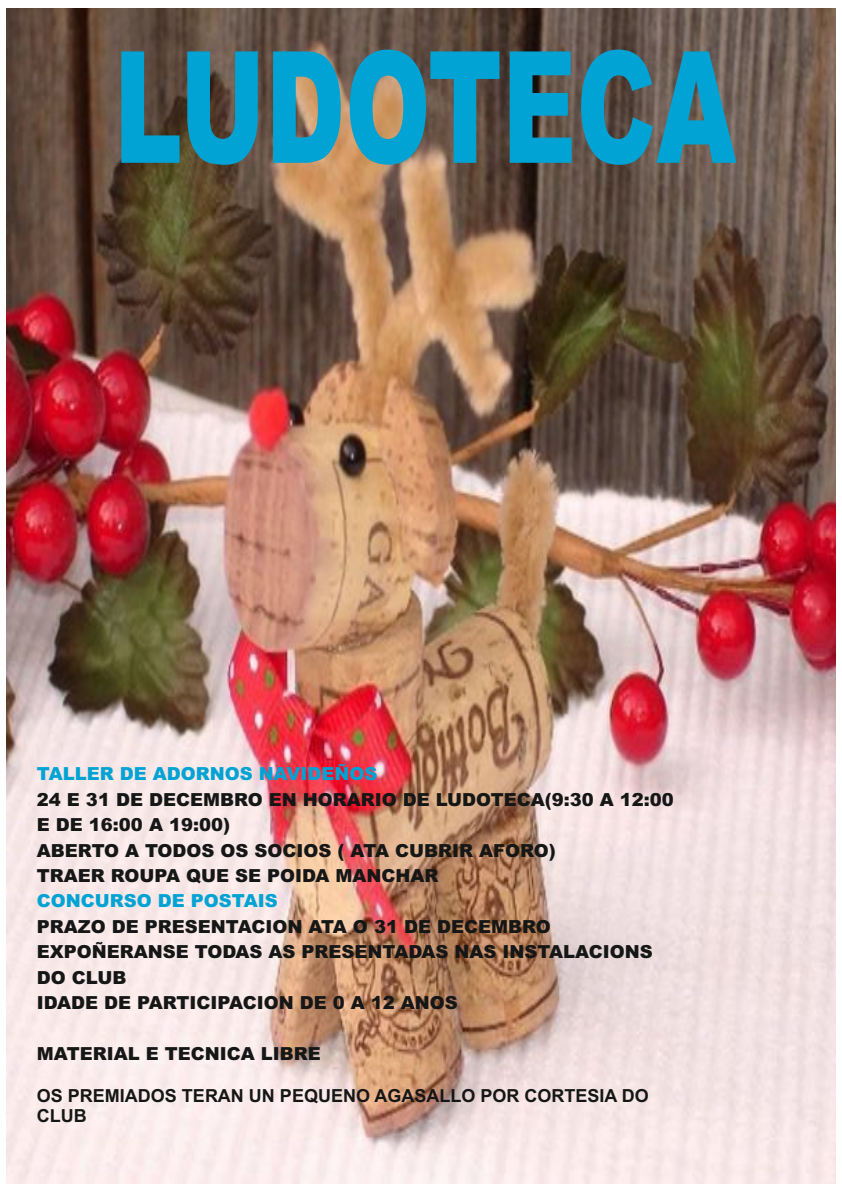
<style>
.page{position:relative;width:842px;height:1191px;background:#fff}
.page>*{position:absolute;margin:0;border:0;box-sizing:border-box;transform-origin:0 0}
.t1{font:900 155.5px "Arial";color:#00a3d4;scale:.66 1}
.t2{font:900 18px/25.4px "Arial";color:#151616}
.t3{font:700 18px/20.1px "Arial";color:#151616}
.t4{font:900 18px "Arial";color:#00a3d4}
</style>
<div class="page">
<img style="left:6px;top:8px;width:830px;height:1175px">
<h1 class="t1" style="left:114px;top:51px;width:944px">LUDOTECA</h1>
<p class="t4" style="left:37px;top:767px;width:342px">TALLER DE ADORNOS NAVIDEÑOS</p>
<p class="t2" style="left:37px;top:788px;width:638px">24 E 31 DE DECEMBRO EN HORARIO DE LUDOTECA(9:30 A 12:00<br>E DE 16:00 A 19:00)<br>ABERTO A TODOS OS SOCIOS ( ATA CUBRIR AFORO)<br>TRAER ROUPA QUE SE POIDA MANCHAR</p>
<p class="t2" style="left:37px;top:915px;width:617px">PRAZO DE PRESENTACION ATA O 31 DE DECEMBRO EXPOÑERANSE TODAS AS PRESENTADAS NAS INSTALACIONS DO CLUB<br>IDADE DE PARTICIPACION DE 0 A 12 ANOS</p>
<p class="t2" style="left:37px;top:1042px;width:285px">MATERIAL E TECNICA LIBRE</p>
<p class="t3" style="left:37px;top:1087px;width:613px">OS PREMIADOS TERAN UN PEQUENO AGASALLO POR CORTESIA DO<br>CLUB</p>
<p class="t4" style="left:37px;top:894px;width:242px">CONCURSO DE POSTAIS</p>
</div>
